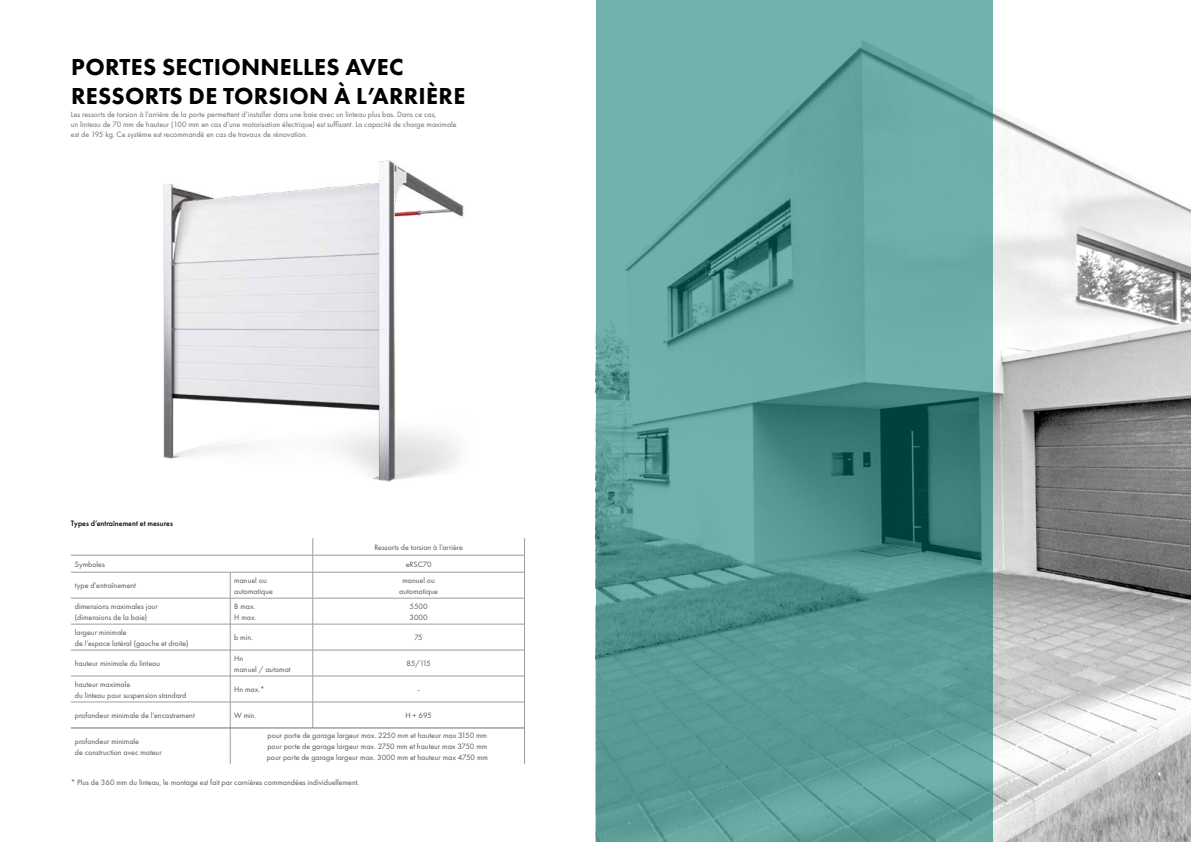
<style>
.page{position:relative;width:1191px;height:842px;background:#fff}
.page>*{position:absolute;margin:0;border:0;box-sizing:border-box;transform-origin:0 0}
.t1{font:800 24px/28.8px "Futura PT";letter-spacing:.01em;color:#000}
.t2{font:8px/11px "Futura PT";color:#575756}
.t3{font:8px/10px "Futura PT";color:#706f6f}
.t4{font:500 8px "Futura PT";color:#000}
</style>
<div class="page">
<img style="left:992px;top:0;width:199px;height:842px">
<img style="left:163px;top:161px;width:301px;height:320px">
<hr style="left:71px;top:555px;width:159px;height:1px;background:#9d9d9c">
<hr style="left:230px;top:555px;width:83px;height:1px;background:#9d9d9c">
<hr style="left:313px;top:555px;width:211px;height:1px;background:#9d9d9c">
<hr style="left:71px;top:572px;width:159px;height:1px;background:#9d9d9c">
<hr style="left:230px;top:572px;width:83px;height:1px;background:#9d9d9c">
<hr style="left:313px;top:572px;width:211px;height:1px;background:#9d9d9c">
<hr style="left:71px;top:598px;width:159px;height:1px;background:#9d9d9c">
<hr style="left:230px;top:598px;width:83px;height:1px;background:#9d9d9c">
<hr style="left:313px;top:598px;width:211px;height:1px;background:#9d9d9c">
<hr style="left:71px;top:624px;width:159px;height:1px;background:#9d9d9c">
<hr style="left:230px;top:624px;width:83px;height:1px;background:#9d9d9c">
<hr style="left:313px;top:624px;width:211px;height:1px;background:#9d9d9c">
<hr style="left:71px;top:650px;width:159px;height:1px;background:#9d9d9c">
<hr style="left:230px;top:650px;width:83px;height:1px;background:#9d9d9c">
<hr style="left:313px;top:650px;width:211px;height:1px;background:#9d9d9c">
<hr style="left:71px;top:676px;width:159px;height:1px;background:#9d9d9c">
<hr style="left:230px;top:676px;width:83px;height:1px;background:#9d9d9c">
<hr style="left:313px;top:676px;width:211px;height:1px;background:#9d9d9c">
<hr style="left:71px;top:702px;width:159px;height:1px;background:#9d9d9c">
<hr style="left:230px;top:702px;width:83px;height:1px;background:#9d9d9c">
<svg style="left:230px;top:572px;width:1px;height:156px"></svg>
<hr style="left:313px;top:702px;width:211px;height:1px;background:#9d9d9c">
<svg style="left:312px;top:538px;width:1px;height:190px"></svg>
<svg style="left:524px;top:538px;width:1px;height:190px"></svg>
<hr style="left:230px;top:728px;width:1px;height:36px;background:#9d9d9c">
<hr style="left:524px;top:728px;width:1px;height:36px;background:#9d9d9c">
<hr style="left:71px;top:728px;width:159px;height:1px;background:#706f6f">
<hr style="left:230px;top:728px;width:83px;height:1px;background:#706f6f">
<hr style="left:313px;top:728px;width:211px;height:1px;background:#706f6f">
<svg style="left:595px;top:0;width:397px;height:842px;background:#5e9f98"></svg>
<h1 class="t1" style="left:71px;top:52px;width:396px">PORTES SECTIONNELLES AVEC<br>RESSORTS DE TORSION À L’ARRIÈRE</h1>
<p class="t3" style="left:71px;top:109px;width:387px">Les ressorts de torsion à l’arrière de la porte permettent d’installer dans une baie avec un linteau plus bas. Dans ce cas,<br>un linteau de 70 mm de hauteur (100 mm en cas d’une motorisation électrique) est suffisant. La capacité de charge maximale est de 195 kg. Ce système est recommandé en cas de travaux de rénovation.</p>
<p class="t4" style="left:71px;top:518px;width:103px">Types d’entraînement et mesures</p>
<p class="t2" style="left:374px;top:541px;width:90px">Ressorts de torsion à l’arrière</p>
<p class="t2" style="left:75px;top:558px;width:32px">Symboles</p>
<p class="t2" style="left:406px;top:558px;width:27px">eRSC70</p>
<p class="t2" style="left:75px;top:580px;width:63px">type d’entraînement</p>
<p class="t2" style="left:234px;top:574px;width:40px">manuel ou automatique</p>
<p class="t2" style="left:399px;top:574px;width:40px;text-align:center">manuel ou automatique</p>
<p class="t2" style="left:75px;top:600px;width:84px">dimensions maximales jour (dimensions de la baie)</p>
<p class="t2" style="left:234px;top:600px;width:24px">B max.<br>H max.</p>
<p class="t2" style="left:409px;top:600px;width:20px">5500<br>3000</p>
<p class="t2" style="left:75px;top:626px;width:115px">largeur minimale<br>de l’espace latéral (gauche et droite)</p>
<p class="t2" style="left:234px;top:632px;width:20px">b min.</p>
<p class="t2" style="left:414px;top:632px;width:10px">75</p>
<p class="t2" style="left:75px;top:658px;width:87px">hauteur minimale du linteau</p>
<p class="t2" style="left:234px;top:652px;width:58px">Hn<br>manuel / automat</p>
<p class="t2" style="left:406px;top:658px;width:26px">85/115</p>
<p class="t2" style="left:75px;top:678px;width:113px">hauteur maximale<br>du linteau pour suspension standard</p>
<p class="t2" style="left:234px;top:684px;width:32px">Hn max.*</p>
<p class="t2" style="left:417px;top:684px;width:4px">-</p>
<p class="t2" style="left:75px;top:710px;width:121px">profondeur minimale de l’encastrement</p>
<p class="t2" style="left:234px;top:710px;width:24px">W min.</p>
<p class="t2" style="left:405px;top:710px;width:28px">H + 695</p>
<p class="t2" style="left:75px;top:735px;width:88px">profondeur minimale<br>de construction avec moteur</p>
<p class="t2" style="left:267px;top:730px;width:223px;text-align:justify">pour porte de garage largeur max. 2250 mm et hauteur max 3150 mm pour porte de garage largeur max. 2750 mm et hauteur max 3750 mm pour porte de garage largeur max. 3000 mm et hauteur max 4750 mm</p>
<p class="t2" style="left:71px;top:777px;width:290px">* Plus de 360 mm du linteau, le montage est fait par cornières commandées individuellement.</p>
</div>
